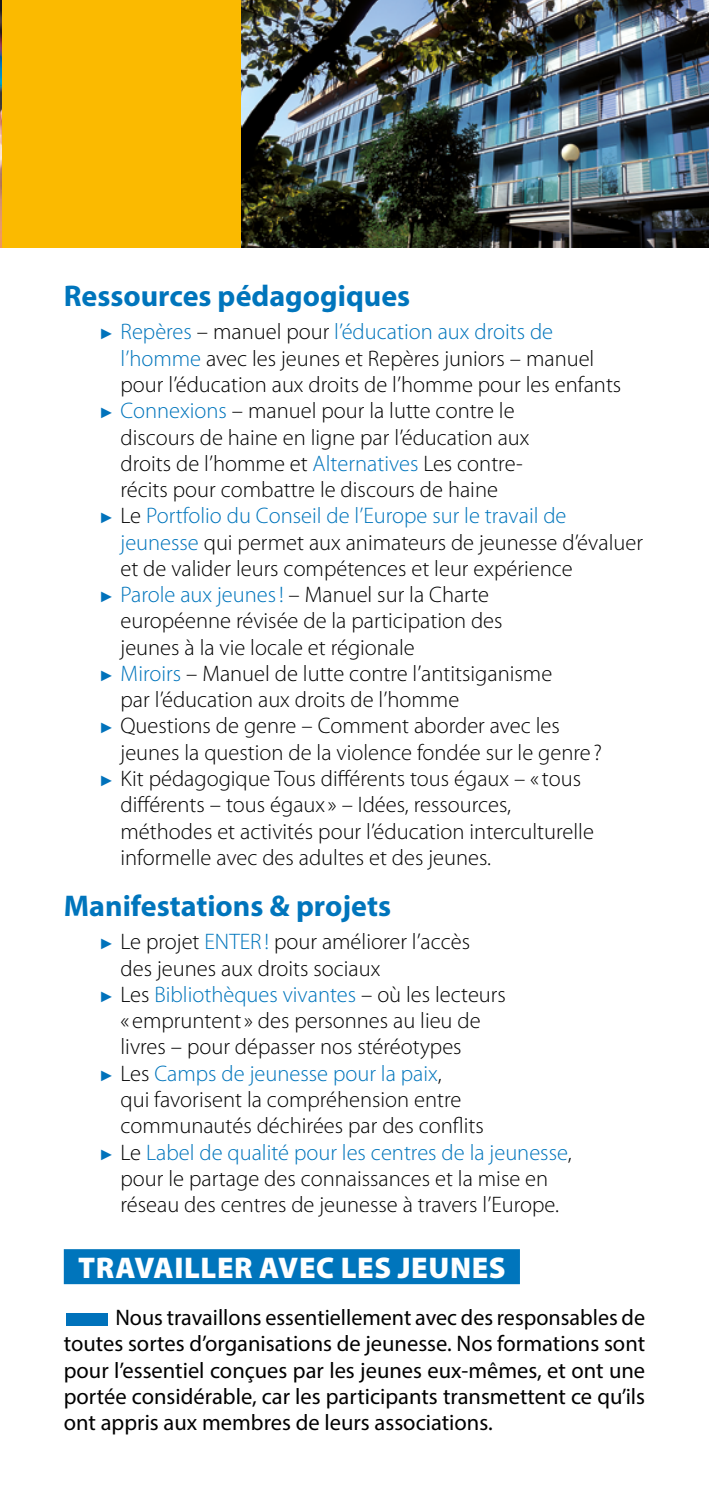
<style>
.page{position:relative;width:709px;height:1489px;background:#fff}
.page>*{position:absolute;margin:0;border:0;box-sizing:border-box;transform-origin:0 0}
.t1{font:700 30px "Myriad Pro";color:#0075bc}
.t2{font:900 30px "Myriad Pro";letter-spacing:.02em;color:#fff}
.t3{font:300 22.5px "Myriad Pro";color:#000}
.t4{font:22.5px/26.2px "Myriad Pro";color:#000;text-align:justify}
.t5{font:300 22.5px "Myriad Pro";color:#0075bc}
.s1{font-family:"Arial";font-weight:400;font-size:15px;color:#0072bb}
.s2{color:#000}
.s3{color:#0075bc}
.s4{color:#0072bb}
</style>
<div class="page">
<div style="left:64px;top:1248px;width:456px;height:35px;background:#0075bc"></div>
<img style="left:241px;top:0;width:468px;height:247px">
<div style="left:2px;top:0;width:239px;height:247px;background:#fbba00"></div>
<img style="left:0;top:0;width:2px;height:247px">
<h1 class="t1" style="left:64px;top:276px;width:348px">Ressources pédagogiques</h1>
<p class="t5" style="left:99px;top:318px;width:455px"><span class="s1">►</span> Repères <span class="s2">– manuel pour</span> l’éducation aux droits de</p>
<p class="t3" style="left:120px;top:345px;width:475px"><span class="s3">l’homme</span> avec les jeunes et Repères juniors – manuel</p>
<p class="t3" style="left:120px;top:371px;width:502px">pour l’éducation aux droits de l’homme pour les enfants</p>
<p class="t3" style="left:99px;top:397px;width:417px"><span class="s1">►</span> <span class="s3">Connexions</span> – manuel pour la lutte contre le</p>
<p class="t3" style="left:120px;top:423px;width:410px">discours de haine en ligne par l’éducation aux</p>
<p class="t3" style="left:120px;top:450px;width:404px">droits de l’homme et <span class="s3">Alternatives</span> Les contre-</p>
<p class="t3" style="left:120px;top:476px;width:379px">récits pour combattre le discours de haine</p>
<p class="t5" style="left:99px;top:502px;width:469px"><span class="s1">►</span> <span class="s2">Le</span> Portfolio du Conseil de l’Europe sur le travail de</p>
<p class="t3" style="left:120px;top:528px;width:524px"><span class="s3">jeunesse</span> qui permet aux animateurs de jeunesse d’évaluer</p>
<p class="t3" style="left:120px;top:555px;width:454px">et de valider leurs compétences et leur expérience</p>
<p class="t3" style="left:99px;top:581px;width:391px"><span class="s1">►</span> <span class="s3">Parole aux jeunes!</span> – Manuel sur la Charte</p>
<p class="t3" style="left:120px;top:607px;width:383px">européenne révisée de la participation des</p>
<p class="t3" style="left:120px;top:633px;width:296px">jeunes à la vie locale et régionale</p>
<p class="t3" style="left:99px;top:660px;width:454px"><span class="s1">►</span> <span class="s3">Miroirs</span> – Manuel de lutte contre l’antitsiganisme</p>
<p class="t3" style="left:120px;top:686px;width:340px">par l’éducation aux droits de l’homme</p>
<p class="t3" style="left:99px;top:712px;width:462px"><span class="s1">►</span> Questions de genre – Comment aborder avec les</p>
<p class="t3" style="left:120px;top:738px;width:483px">jeunes la question de la violence fondée sur le genre ?</p>
<p class="t3" style="left:99px;top:765px;width:483px"><span class="s1">►</span> Kit pédagogique Tous différents tous égaux – «tous</p>
<p class="t3" style="left:120px;top:791px;width:392px">différents – tous égaux » – Idées, ressources,</p>
<p class="t3" style="left:120px;top:817px;width:475px">méthodes et activités pour l’éducation interculturelle</p>
<p class="t3" style="left:120px;top:843px;width:372px">informelle avec des adultes et des jeunes.</p>
<h1 class="t1" style="left:64px;top:886px;width:329px">Manifestations &amp; projets</h1>
<p class="t3" style="left:99px;top:928px;width:372px"><span class="s1">►</span> Le projet <span class="s3">ENTER!</span> pour améliorer l’accès</p>
<p class="t3" style="left:120px;top:954px;width:261px">des jeunes aux droits sociaux</p>
<p class="t5" style="left:99px;top:980px;width:408px"><span class="s1">►</span> <span class="s2">Les</span> Bibliothèques vivantes <span class="s2">– où les lecteurs</span></p>
<p class="t3" style="left:120px;top:1007px;width:361px">« empruntent» des personnes au lieu de</p>
<p class="t3" style="left:120px;top:1033px;width:342px">livres – pour dépasser nos stéréotypes</p>
<p class="t5" style="left:99px;top:1059px;width:344px"><span class="s1">►</span> <span class="s2">Les</span> Camps de jeunesse pour la paix<span class="s2">,</span></p>
<p class="t3" style="left:120px;top:1085px;width:342px">qui favorisent la compréhension entre</p>
<p class="t3" style="left:120px;top:1112px;width:365px">communautés déchirées par des conflits</p>
<p class="t5" style="left:99px;top:1138px;width:474px"><span class="s1">►</span> <span class="s2">Le</span> Label de qualité pour les centres de la jeunesse<span class="s2">,</span></p>
<p class="t3" style="left:120px;top:1164px;width:429px">pour le partage des connaissances et la mise en</p>
<p class="t3" style="left:120px;top:1190px;width:440px">réseau des centres de jeunesse à travers l’Europe.</p>
<h1 class="t2" style="left:78px;top:1247px;width:429px">TRAVAILLER AVEC LES JEUNES</h1>
<p class="t4" style="left:64px;top:1303px;width:583px"><span class="s4">■</span>Nous travaillons essentiellement avec des responsables de toutes sortes d’organisations de jeunesse. Nos formations sont pour l’essentiel conçues par les jeunes eux-mêmes, et ont une portée considérable, car les participants transmettent ce qu’ils ont appris aux membres de leurs associations.</p>
</div>
